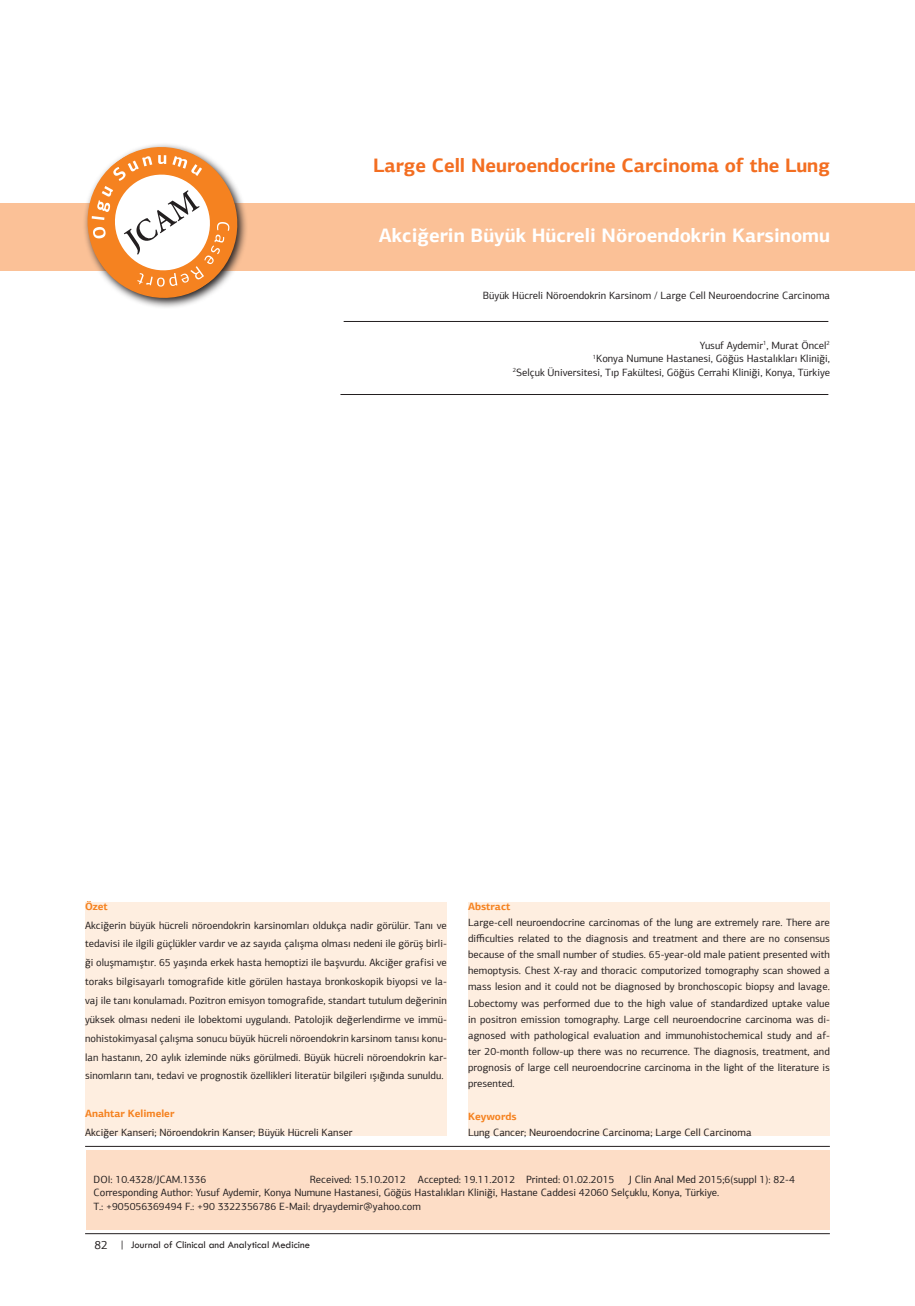
<style>
.page{position:relative;width:915px;height:1306px;background:#fff}
.page>*{position:absolute;margin:0;border:0;box-sizing:border-box;transform-origin:0 0}
.t1{font:700 19.5px "PF Agora Sans Pro";color:#fff}
.t2{font:700 19.5px "PF Agora Sans Pro";color:#f36e21}
.t3{font:10.5px/16.2px "PF Agora Sans Pro";color:#231f20;text-align:justify}
.t4{font:10.5px "Tw Cen";color:#231f20}
.t5{font:700 10.5px "PF Agora Sans Pro";color:#f58220}
.s1{font-family:"PF Agora Sans Pro";font-size:12px}
</style>
<div class="page">
<div style="left:87px;top:1150px;width:742px;height:79px;background:#fdddc6"></div>
<div style="left:0;top:203px;width:914px;height:67px;background:#fbc197"></div>
<hr style="left:85px;top:1146px;width:744px;height:1px;background:#231f20">
<hr style="left:343px;top:321px;width:485px;height:1px;background:#231f20">
<hr style="left:340px;top:394px;width:488px;height:1px;background:#231f20">
<svg style="left:77px;top:144px;width:170px;height:164px"></svg>
<div style="left:85px;top:901px;width:361px;height:234px;background:#feeee0"></div>
<div style="left:468px;top:901px;width:361px;height:234px;background:#feeee0"></div>
<hr style="left:85px;top:1233px;width:744px;height:1px;background:#231f20">
<h1 class="t2" style="left:373px;top:152px;width:458px">Large Cell Neuroendocrine Carcinoma of the Lung</h1>
<h1 class="t1" style="left:379px;top:223px;width:452px">Akciğerin Büyük Hücreli Nöroendokrin Karsinomu</h1>
<p class="t3" style="left:482px;top:287px;width:348px">Büyük Hücreli Nöroendokrin Karsinom / Large Cell Neuroendocrine Carcinoma</p>
<p class="t3" style="left:512px;top:338px;width:318px;line-height:13.5px;text-align:right">Yusuf Aydemir<sup>1</sup>, Murat Öncel<sup>2<br>1</sup>Konya Numune Hastanesi, Göğüs Hastalıkları Kliniği,<br><sup>2</sup>Selçuk Üniversitesi, Tıp Fakültesi, Göğüs Cerrahi Kliniği, Konya, Türkiye</p>
<p class="t5" style="left:85px;top:899px;width:24px">Özet</p>
<p class="t3" style="left:85px;top:915px;width:363px;line-height:18.9px">Akciğerin büyük hücreli nöroendokrin karsinomları oldukça nadir görülür. Tanı ve tedavisi ile ilgili güçlükler vardır ve az sayıda çalışma olması nedeni ile görüş birli&shy;ği oluşmamıştır. 65 yaşında erkek hasta hemoptizi ile başvurdu. Akciğer grafisi ve toraks bilgisayarlı tomografide kitle görülen hastaya bronkoskopik biyopsi ve la&shy;vaj ile tanı konulamadı. Pozitron emisyon tomografide, standart tutulum değerinin yüksek olması nedeni ile lobektomi uygulandı. Patolojik değerlendirme ve immü&shy;nohistokimyasal çalışma sonucu büyük hücreli nöroendokrin karsinom tanısı konu&shy;lan hastanın, 20 aylık izleminde nüks görülmedi. Büyük hücreli nöroendokrin kar&shy;sinomların tanı, tedavi ve prognostik özellikleri literatür bilgileri ışığında sunuldu.</p>
<p class="t5" style="left:85px;top:1106px;width:91px">Anahtar Kelimeler</p>
<p class="t3" style="left:85px;top:1124px;width:269px">Akciğer Kanseri; Nöroendokrin Kanser; Büyük Hücreli Kanser</p>
<p class="t5" style="left:468px;top:899px;width:44px">Abstract</p>
<p class="t3" style="left:468px;top:914px;width:363px">Large-cell neuroendocrine carcinomas of the lung are extremely rare. There are difficulties related to the diagnosis and treatment and there are no consensus because of the small number of studies. 65-year-old male patient presented with hemoptysis. Chest X-ray and thoracic computorized tomography scan showed a mass lesion and it could not be diagnosed by bronchoscopic biopsy and lavage.<br>Lobectomy was performed due to the high value of standardized uptake value in positron emission tomography. Large cell neuroendocrine carcinoma was di&shy;agnosed with pathological evaluation and immunohistochemical study and af&shy;ter 20-month follow-up there was no recurrence. The diagnosis, treatment, and prognosis of large cell neuroendocrine carcinoma in the light of the literature is presented.</p>
<p class="t5" style="left:468px;top:1109px;width:50px">Keywords</p>
<p class="t3" style="left:468px;top:1124px;width:285px">Lung Cancer; Neuroendocrine Carcinoma; Large Cell Carcinoma</p>
<p class="t3" style="left:94px;top:1172px;width:702px;line-height:13.5px;text-align:left;text-indent:535px">J Clin Anal Med 2015;6(suppl 1): 82-4<br>Corresponding Author: Yusuf Aydemir, Konya Numune Hastanesi, Göğüs Hastalıkları Kliniği, Hastane Caddesi 42060 Selçuklu, Konya, Türkiye.<br>T.: +905056369494 F.: +90 3322356786 E-Mail: dryaydemir@yahoo.com</p>
<p class="t3" style="left:94px;top:1170px;width:114px">DOI: 10.4328/JCAM.1336</p>
<p class="t3" style="left:310px;top:1170px;width:306px">Received: 15.10.2012 Accepted: 19.11.2012 Printed: 01.02.2015</p>
<p class="t4" style="left:94px;top:1237px;width:217px"><span class="s1">82</span> | Journal of Clinical and Analytical Medicine</p>
<p class="t4" style="left:89px;top:1243px;width:198px"><span class="s1">1</span> | Journal of Clinical and Analytical Medicine</p>
</div>
